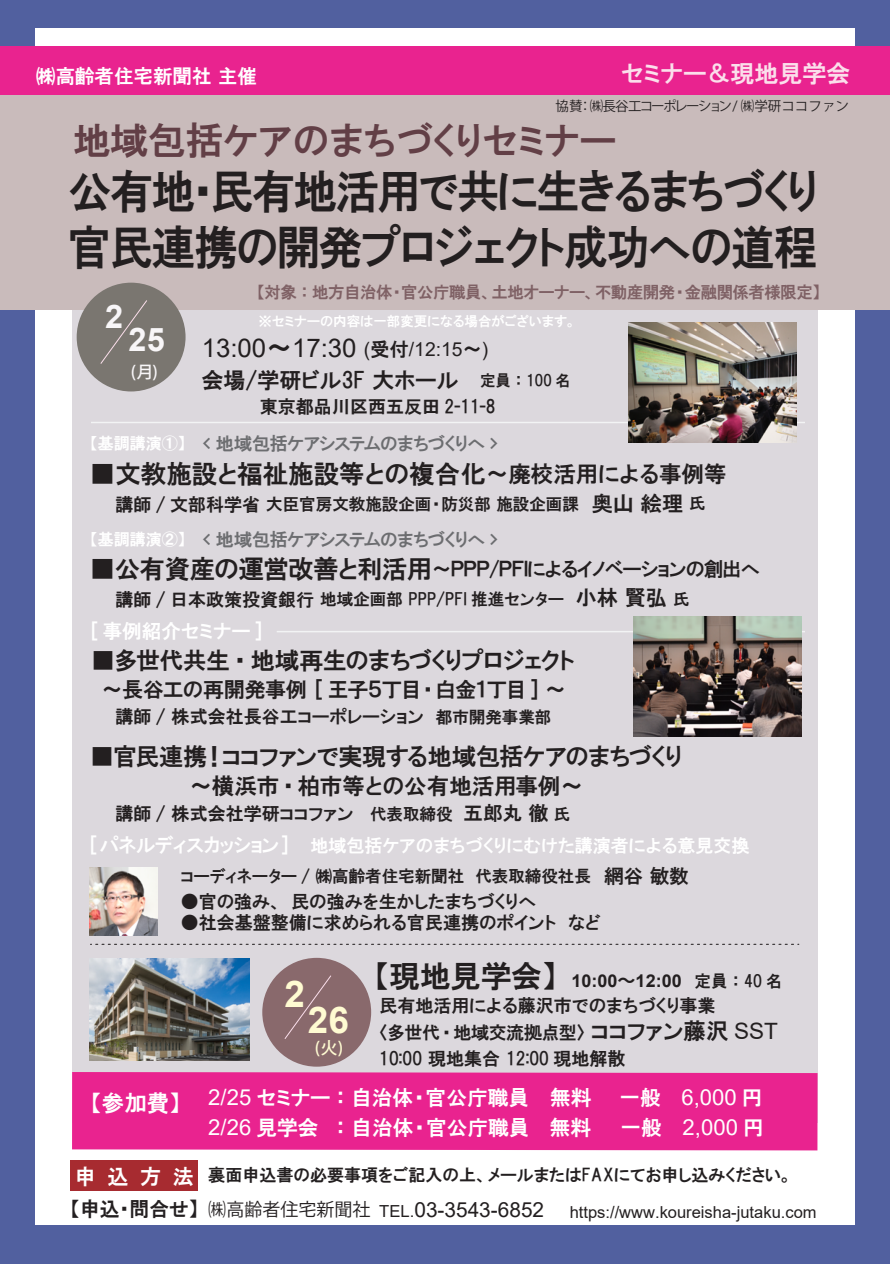
<style>
.page{position:relative;width:890px;height:1264px;background:#fff}
.page>*{position:absolute;margin:0;border:0;box-sizing:border-box;transform-origin:0 0}
.t1{font:46.5px/55.8px "HGP Gothic E";letter-spacing:-.045em;color:#231f20;scale:.94 1}
.t2{font:37.5px "HGP Gothic E";color:#623f46}
.t3{font:700 36.75px "Arial";color:#fffbd2}
.t4{font:700 32.55px "Arial";color:#f8f6f8}
.t5{font:25.8px "Arial";color:#231f20}
.t6{font:25.5px "HGP Gothic E";color:#231f20}
.t7{font:24px "HGP Gothic E";letter-spacing:-.03em;color:#231f20}
.t8{font:24px "HGP Gothic E";color:#fbdfeb}
.t9{font:22.5px "HGP Gothic E";color:#231f20}
.t10{font:21.9px "HGP Gothic E";color:#231f20}
.t11{font:21px "HGP Gothic E";letter-spacing:-.035em;color:#231f20}
.t12{font:21px "HGP Gothic E";color:#fff}
.t13{font:20.85px "Arial";color:#231f20}
.t14{font:20.7px/29.7px "HGP Gothic E";color:#fff}
.t15{font:19.95px "HGP Gothic E";color:#231f20}
.t16{font:19.5px "HGP Gothic E";letter-spacing:-.05em;color:#231f20}
.t17{font:19.5px "HGP Gothic E";color:#fff}
.t18{font:18px "HGP Gothic E";color:#231f20}
.t19{font:18px "HGP Gothic E";color:#fff}
.t20{font:18px "HGP Gothic E";letter-spacing:-.03em;color:#6c6d70}
.t21{font:18px "HGP Gothic E";letter-spacing:-.025em;color:#231f20}
.t22{font:18px "Koz Go Pr 6 N";color:#231f20}
.t23{font:700 17.55px "Arial";color:#231f20}
.t24{font:16.95px "HGP Gothic E";color:#231f20}
.t25{font:500 16.8px "Koz Go Pro";color:#f8f6f8}
.t26{font:500 16.8px "Koz Go Pro";color:#fffbd2}
.t27{font:16.5px "HGP Gothic E";color:#231f20}
.t28{font:16.5px "Arial";color:#231f20}
.t29{font:16.35px "HGP Gothic E";letter-spacing:-.025em;color:#7f6165}
.t30{font:16.05px "HGP Gothic E";color:#fff}
.t31{font:13.5px "HGP Gothic E";color:#fff}
.t32{font:13.5px "Koz Go Pro";letter-spacing:-.055em;color:#231f20}
.s1{font-family:"HGP Gothic E"}
.s2{font-size:19.35px}
.s3{font-family:"HGP Gothic E";font-size:19.35px}
.s4{font-size:15.45px}
.s5{font-size:22.5px}
.s6{font-size:18px}
.s7{font-size:21px}
.s8{font-size:25.5px}
.s9{font-size:16.5px}
.s10{font-size:19.5px}
.s11{font-family:"HGP Gothic E";font-weight:400;font-size:30.45px}
.s12{font-family:"Koz Go Pro"}
.s13{font-family:"Arial";font-size:22.5px}
.s14{font-family:"Arial";font-size:22.05px}
.s15{font-size:22.05px}
.s16{font-size:16.65px}
</style>
<div class="page">
<div style="left:0;top:0;width:889px;height:1263px;background:#51609f"></div>
<div style="left:35px;top:28px;width:819px;height:1196px;background:#fff"></div>
<div style="left:72px;top:286px;width:745px;height:836px;background:#dcd8dd"></div>
<div style="left:72px;top:1072px;width:745px;height:78px;background:#e9238f"></div>
<svg style="left:90px;top:943px;width:708px;height:1px"></svg>
<div style="left:0;top:46px;width:889px;height:55px;background:#e9238f"></div>
<hr style="left:91px;top:422px;width:713px;height:1px;background:#f2f3f4">
<hr style="left:276px;top:631px;width:528px;height:1px;background:#f2f3f4">
<div style="left:0;top:95px;width:889px;height:215px;background:#c9bbbb"></div>
<div style="left:71px;top:1159px;width:127px;height:30px;background:#a72b30"></div>
<div style="left:77px;top:282px;width:108px;height:109px;background:#7a7670;border-radius:50%"></div>
<svg style="left:100px;top:300px;width:47px;height:64px"></svg>
<div style="left:262px;top:957px;width:109px;height:109px;background:#89696c;border-radius:50%"></div>
<svg style="left:284px;top:975px;width:47px;height:64px"></svg>
<img style="left:90px;top:958px;width:159px;height:102px">
<img style="left:90px;top:867px;width:68px;height:68px">
<img style="left:628px;top:322px;width:167px;height:120px">
<img style="left:633px;top:616px;width:167px;height:120px">
<p class="t17" style="left:36px;top:66px;width:222px">㈱高齢者住宅新聞社 主催</p>
<h3 class="t8" style="left:620px;top:61px;width:231px">セミナー＆現地見学会</h3>
<p class="t32" style="left:555px;top:97px;width:295px">協賛：㈱長谷工コーポレーション/ ㈱学研ココファン</p>
<h2 class="t2" style="left:73px;top:121px;width:544px">地域包括ケアのまちづくりセミナー</h2>
<h1 class="t1" style="left:68px;top:163px;width:799px">公有地・民有地活用で共に生きるまちづくり官民連携の開発プロジェクト成功への道程</h1>
<h3 class="t4" style="left:105px;top:294px;width:20px">2</h3>
<h3 class="t4" style="left:128px;top:317px;width:38px">25</h3>
<p class="t25" style="left:131px;top:361px;width:29px">(月)</p>
<p class="t30" style="left:90px;top:434px;width:98px">【基調講演①】</p>
<p class="t29" style="left:257px;top:284px;width:565px">【対象：地方自治体・官公庁職員、土地オーナー、不動産開発・金融関係者様限定】</p>
<p class="t31" style="left:258px;top:314px;width:319px">※セミナーの内容は一部変更になる場合がございます。</p>
<h3 class="t5" style="left:202px;top:330px;width:288px">13:00<span class="s1">～</span>17:30 <span class="s2">(</span><span class="s3">受付</span><span class="s2">/12:15</span><span class="s3">～</span><span class="s2">)</span></h3>
<p class="t10" style="left:202px;top:369px;width:370px">会場/学研ビル3F 大ホール <span class="s4">定員： 100 名</span></p>
<p class="t18" style="left:260px;top:397px;width:237px">東京都品川区西五反田 2-11-8</p>
<p class="t20" style="left:202px;top:434px;width:298px">&lt; 地域包括ケアシステムのまちづくりへ &gt;</p>
<h3 class="t6" style="left:90px;top:461px;width:638px">■文教施設と福祉施設等との複合化<span class="s5">～廃校活用による事例等</span></h3>
<p class="t27" style="left:115px;top:495px;width:591px"><span class="s6">講師 / 文部科学省</span> 大臣官房文教施設企画・防災部 施設企画課 <span class="s7">奥山 絵理</span>氏</p>
<p class="t30" style="left:90px;top:531px;width:98px">【基調講演②】</p>
<p class="t20" style="left:202px;top:530px;width:298px">&lt; 地域包括ケアシステムのまちづくりへ &gt;</p>
<p class="t16" style="left:90px;top:559px;width:671px"><span class="s8">■公有資産の運営改善と利活用</span>～ＰＰＰ/ＰＦＩによるイノベーションの創出へ</p>
<p class="t27" style="left:115px;top:591px;width:575px"><span class="s6">講師 / 日本政策投資銀行</span> 地域企画部 PPP/PFI 推進センター <span class="s7">小林 賢弘</span>氏</p>
<p class="t17" style="left:90px;top:621px;width:175px">[ 事例紹介セミナー ]</p>
<h3 class="t7" style="left:91px;top:648px;width:484px">■多世代共生・地域再生のまちづくりプロジェクト</h3>
<p class="t11" style="left:101px;top:678px;width:465px">～長谷工の再開発事例 [ 王子５丁目・白金１丁目 ] ～</p>
<p class="t18" style="left:115px;top:707px;width:437px">講師 / 株式会社長谷工コーポレーション <span class="s9">都市開発事業部</span></p>
<h3 class="t7" style="left:90px;top:744px;width:593px">■官民連携！ココファンで実現する地域包括ケアのまちづくり</h3>
<p class="t9" style="left:189px;top:774px;width:395px">～横浜市・柏市等との公有地活用事例～</p>
<p class="t18" style="left:115px;top:804px;width:456px">講師 / 株式会社学研ココファン <span class="s9">代表取締役　</span><span class="s10">五郎丸 徹</span><span class="s9">氏</span></p>
<p class="t19" style="left:89px;top:836px;width:661px"><span class="s10">[パネルディスカッション]</span> 地域包括ケアのまちづくりにむけた講演者による意見交換</p>
<p class="t27" style="left:181px;top:868px;width:509px">コーディネーター / ㈱高齢者住宅新聞社　代表取締役社長 <span class="s10">網谷 敏数</span></p>
<p class="t18" style="left:181px;top:892px;width:357px">●官の強み、民の強みを生かしたまちづくりへ</p>
<p class="t18" style="left:181px;top:913px;width:421px">●社会基盤整備に求められる官民連携のポイント　など</p>
<h3 class="t3" style="left:284px;top:968px;width:22px">2</h3>
<h3 class="t3" style="left:308px;top:994px;width:42px">26</h3>
<p class="t26" style="left:314px;top:1036px;width:30px">(火)</p>
<p class="t23" style="left:374px;top:968px;width:309px"><span class="s11">【現地見学会】</span> 10:00<span class="s12">～</span>12:00</p>
<p class="t27" style="left:694px;top:972px;width:90px">定員：40名</p>
<p class="t18" style="left:379px;top:996px;width:337px">民有地活用による藤沢市でのまちづくり事業</p>
<p class="t21" style="left:379px;top:1023px;width:400px">〈多世代・地域交流拠点型〉<span class="s5">ココファン藤沢</span> <span class="s13">SST</span></p>
<p class="t18" style="left:379px;top:1049px;width:247px">10:00 現地集合 12:00 現地解散</p>
<p class="t14" style="left:208px;top:1082px;width:583px;text-indent:-118px"><span class="s5">【参加費】</span> <span class="s14">2/25</span> セミナー：自治体・官公庁職員 <span class="s7">無料</span>　 一般 <span class="s14">6,000</span> 円　　<br><span class="s14">2/26</span> 見学会 ：自治体・官公庁職員 <span class="s7">無料</span> <span class="s15">　</span> 一般 <span class="s14">2,000</span> 円</p>
<p class="t12" style="left:75px;top:1165px;width:120px">申込方法</p>
<p class="t24" style="left:208px;top:1166px;width:585px">裏面申込書の必要事項をご記入の上、メールまたはFAXにてお申し込みください。</p>
<p class="t15" style="left:70px;top:1198px;width:130px">【申込・問合せ】</p>
<p class="t13" style="left:379px;top:1195px;width:166px"><span class="s16">TEL.</span>03-3543-6852</p>
<p class="t22" style="left:208px;top:1199px;width:163px">㈱高齢者住宅新聞社</p>
<p class="t28" style="left:569px;top:1200px;width:248px">https://www.koureisha-jutaku.com</p>
</div>
